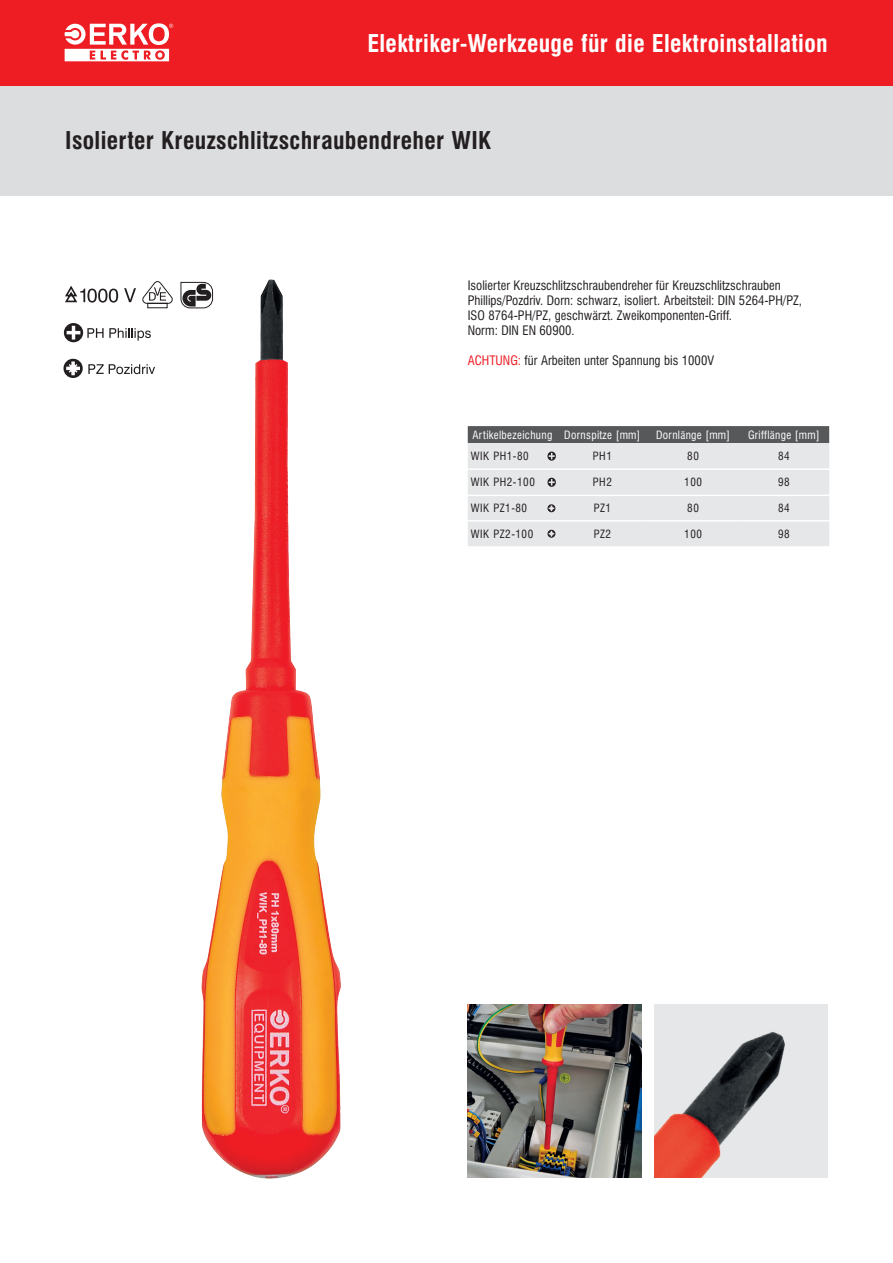
<style>
.page{position:relative;width:893px;height:1263px;background:#fff}
.page>*{position:absolute;margin:0;border:0;box-sizing:border-box;transform-origin:0 0}
._1_NAZWY_TYTULY{font:700 22.5px "Swis 721 Cn PL";letter-spacing:.015em;color:#fff}
._1_NAZWY_TYTULY-2{font:700 22.5px "Swis 721 Cn PL";letter-spacing:.015em;color:#231f20}
._01_txt_praski{font:12px/15px "Swis 721 Cn PL";color:#231f20}
.tabela_heder{font:10.5px "Swis 721 Cn PL";letter-spacing:.03em;color:#fff}
.tabela_cell2{font:10.5px "Swis 721 Cn PL";letter-spacing:.05em;color:#231f20}
.tabela_cells_1{font:10.5px "Swis 721 Cn PL";letter-spacing:.05em;color:#231f20}
.s1{color:#ee1d23}
</style>
<div class="page">
<div style="left:0;top:85px;width:893px;height:111px;background:#dcdddf"></div>
<div style="left:0;top:0;width:893px;height:85px;background:#ee1d23"></div>
<svg style="left:65px;top:23px;width:108px;height:38px"></svg>
<img style="left:201px;top:279px;width:140px;height:900px">
<svg style="left:142px;top:281px;width:31px;height:28px"></svg>
<svg style="left:180px;top:281px;width:34px;height:28px"></svg>
<svg style="left:65px;top:285px;width:53px;height:18px"></svg>
<svg style="left:124px;top:288px;width:12px;height:14px"></svg>
<svg style="left:63px;top:359px;width:92px;height:19px"></svg>
<svg style="left:64px;top:323px;width:87px;height:19px"></svg>
<img style="left:654px;top:1005px;width:174px;height:173px">
<img style="left:468px;top:1005px;width:173px;height:173px">
<svg style="left:468px;top:426px;width:361px;height:120px;background:#d2d3d5"></svg>
<p class="_1_NAZWY_TYTULY" style="left:367px;top:29px;width:462px">Elektriker-Werkzeuge für die Elektroinstallation</p>
<p class="_1_NAZWY_TYTULY-2" style="left:65px;top:126px;width:427px">Isolierter Kreuzschlitzschraubendreher WIK</p>
<p class="_01_txt_praski" style="left:468px;top:278px;width:336px">Isolierter Kreuzschlitzschraubendreher für Kreuzschlitzschrauben<br>Phillips/Pozdriv. Dorn: schwarz, isoliert. Arbeitsteil: DIN 5264-PH/PZ,<br>ISO 8764-PH/PZ, geschwärzt. Zweikomponenten-Griff.</p>
<p class="_01_txt_praski" style="left:468px;top:323px;width:108px">Norm: DIN EN 60900.</p>
<p class="_01_txt_praski" style="left:468px;top:353px;width:248px"><span class="s1">ACHTUNG:</span> für Arbeiten unter Spannung bis 1000V</p>
<p class="tabela_heder" style="left:472px;top:428px;width:81px">Artikelbezeichung</p>
<p class="tabela_heder" style="left:564px;top:428px;width:78px">Dornspitze [mm]</p>
<p class="tabela_heder" style="left:656px;top:428px;width:76px">Dornlänge [mm]</p>
<p class="tabela_heder" style="left:748px;top:428px;width:73px">Grifflänge [mm]</p>
<p class="tabela_cell2" style="left:471px;top:449px;width:59px">WIK PH1-80</p>
<p class="tabela_cells_1" style="left:593px;top:449px;width:21px">PH1</p>
<p class="tabela_cells_1" style="left:687px;top:449px;width:13px">80</p>
<p class="tabela_cells_1" style="left:778px;top:449px;width:13px">84</p>
<p class="tabela_cell2" style="left:471px;top:475px;width:65px">WIK PH2-100</p>
<p class="tabela_cells_1" style="left:593px;top:475px;width:21px">PH2</p>
<p class="tabela_cells_1" style="left:684px;top:475px;width:19px">100</p>
<p class="tabela_cells_1" style="left:778px;top:475px;width:13px">98</p>
<p class="tabela_cell2" style="left:471px;top:501px;width:58px">WIK PZ1-80</p>
<p class="tabela_cells_1" style="left:594px;top:501px;width:19px">PZ1</p>
<p class="tabela_cells_1" style="left:687px;top:501px;width:13px">80</p>
<p class="tabela_cells_1" style="left:778px;top:501px;width:13px">84</p>
<p class="tabela_cell2" style="left:471px;top:527px;width:64px">WIK PZ2-100</p>
<p class="tabela_cells_1" style="left:594px;top:527px;width:19px">PZ2</p>
<p class="tabela_cells_1" style="left:684px;top:527px;width:19px">100</p>
<p class="tabela_cells_1" style="left:778px;top:527px;width:13px">98</p>
</div>
